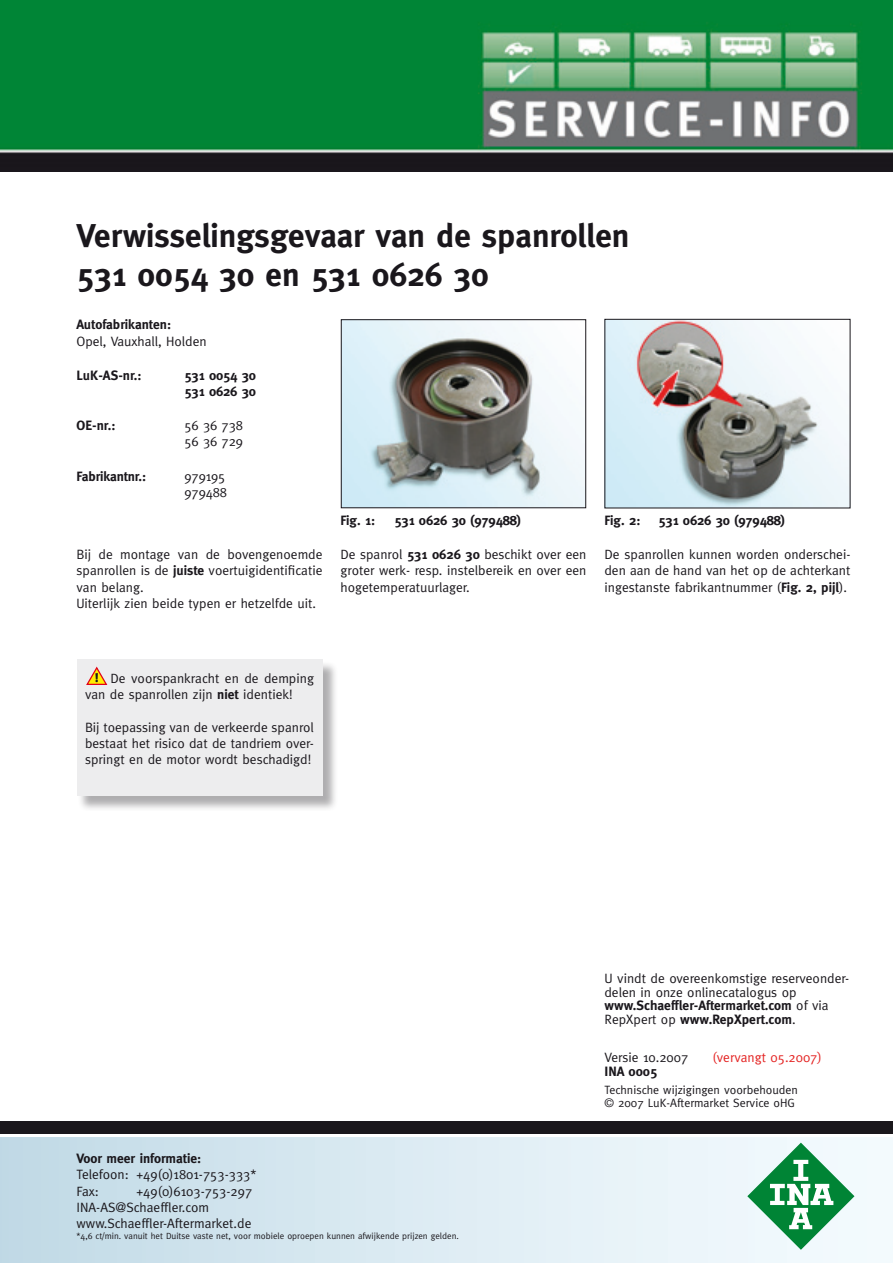
<style>
.page{position:relative;width:893px;height:1263px;background:#fff}
.page>*{position:absolute;margin:0;border:0;box-sizing:border-box;transform-origin:0 0}
.t1{font:700 33px/39.6px "Meta";color:#1a171c}
.t2{font:13.5px/16.2px "Meta";color:#1a171c}
.t3{font:700 13.5px/16.2px "Meta";letter-spacing:-.01em;color:#1a171c}
.t4{font:13.5px "Meta";color:#e42322}
.t5{font:12.6px "Meta Black Caps";color:#1a171c}
.t6{font:12px/13.5px "Meta";color:#1a171c}
.t7{font:9px "Meta";color:#1a171c}
.s1{font-weight:700}
</style>
<div class="page">
<div style="left:78px;top:660px;width:260px;height:151px;background:#1a171c;opacity:.35"></div>
<div style="left:77px;top:659px;width:245px;height:136px;background:#ededee"></div>
<svg style="left:86px;top:666px;width:21px;height:19px"></svg>
<img style="left:0;top:0;width:893px;height:172px">
<img style="left:343px;top:321px;width:241px;height:185px">
<div style="left:341px;top:319px;width:245px;height:189px;border:1px solid #1a171c"></div>
<img style="left:606px;top:321px;width:242px;height:185px">
<div style="left:0;top:1137px;width:893px;height:126px;background:linear-gradient(to right,#c2dae6,#f7fdff)"></div>
<div style="left:0;top:1121px;width:893px;height:13px;background:#1a171c"></div>
<svg style="left:746px;top:1141px;width:109px;height:110px"></svg>
<h1 class="t1" style="left:77px;top:215px;width:554px">Verwisselingsgevaar van de spanrollen<br>531 0054 30 en 531 0626 30</h1>
<p class="t3" style="left:77px;top:317px;width:96px">Autofabrikanten:</p>
<p class="t2" style="left:77px;top:333px;width:132px">Opel, Vauxhall, Holden</p>
<p class="t3" style="left:77px;top:367px;width:67px">LuK-AS-nr.:</p>
<p class="t3" style="left:185px;top:367px;width:73px">531 0054 30<br>531 0626 30</p>
<p class="t3" style="left:77px;top:417px;width:40px">OE-nr.:</p>
<p class="t2" style="left:185px;top:417px;width:60px">56 36 738<br>56 36 729</p>
<p class="t3" style="left:77px;top:468px;width:71px">Fabrikantnr.:</p>
<p class="t2" style="left:185px;top:468px;width:44px">979195<br>979488</p>
<p class="t3" style="left:340px;top:513px;width:36px">Fig. 1:</p>
<p class="t3" style="left:394px;top:513px;width:128px">531 0626 30 (979488)</p>
<p class="t3" style="left:604px;top:513px;width:38px">Fig. 2:</p>
<p class="t3" style="left:658px;top:513px;width:128px">531 0626 30 (979488)</p>
<p class="t2" style="left:77px;top:546px;width:247px">Bij de montage van de bovengenoemde spanrollen is de <span class="s1">juiste</span> voertuigidentificatie van belang.<br>Uiterlijk zien beide typen er hetzelfde uit.</p>
<p class="t2" style="left:340px;top:546px;width:247px;text-align:justify">De spanrol <span class="s1">531 0626 30</span> beschikt over een groter werk- resp. instelbereik en over een hogetemperatuurlager.</p>
<p class="t2" style="left:604px;top:546px;width:247px;text-align:justify">De spanrollen kunnen worden onderschei&shy;den aan de hand van het op de achterkant ingestanste fabrikantnummer (<span class="s1">Fig. 2, pijl</span>).</p>
<p class="t2" style="left:85px;top:670px;width:230px;text-indent:26px">De voorspankracht en de demping van de spanrollen zijn <span class="s1">niet</span> identiek!</p>
<p class="t2" style="left:85px;top:719px;width:230px;text-align:justify">Bij toepassing van de verkeerde spanrol bestaat het risico dat de tandriem over&shy;springt en de motor wordt beschadigd!</p>
<p class="t5" style="left:95px;top:670px;width:6px">!</p>
<p class="t3" style="left:77px;top:1150px;width:126px">Voor meer informatie:</p>
<p class="t2" style="left:77px;top:1166px;width:181px">Telefoon: +49(0)1801-753-333*<br>Fax:</p>
<p class="t2" style="left:77px;top:1182px;width:177px;text-indent:60px">+49(0)6103-753-297<br>INA-AS@Schaeffler.com www.Schaeffler-Aftermarket.de</p>
<p class="t7" style="left:77px;top:1230px;width:384px">*4,6 ct/min. vanuit het Duitse vaste net, voor mobiele oproepen kunnen afwijkende prijzen gelden.</p>
<p class="t2" style="left:604px;top:971px;width:246px;line-height:13.5px">U vindt de overeenkomstige reserveonder&shy;delen in onze onlinecatalogus op <span class="s1">www.Schaeffler-Aftermarket.com</span> of via RepXpert op <span class="s1">www.RepXpert.com</span>.</p>
<p class="t2" style="left:604px;top:1049px;width:85px">Versie 10.2007</p>
<p class="t4" style="left:712px;top:1050px;width:111px">(vervangt 05.2007)</p>
<p class="t3" style="left:604px;top:1063px;width:54px">INA 0005</p>
<p class="t6" style="left:604px;top:1083px;width:195px">Technische wijzigingen voorbehouden © 2007 LuK-Aftermarket Service oHG</p>
</div>
